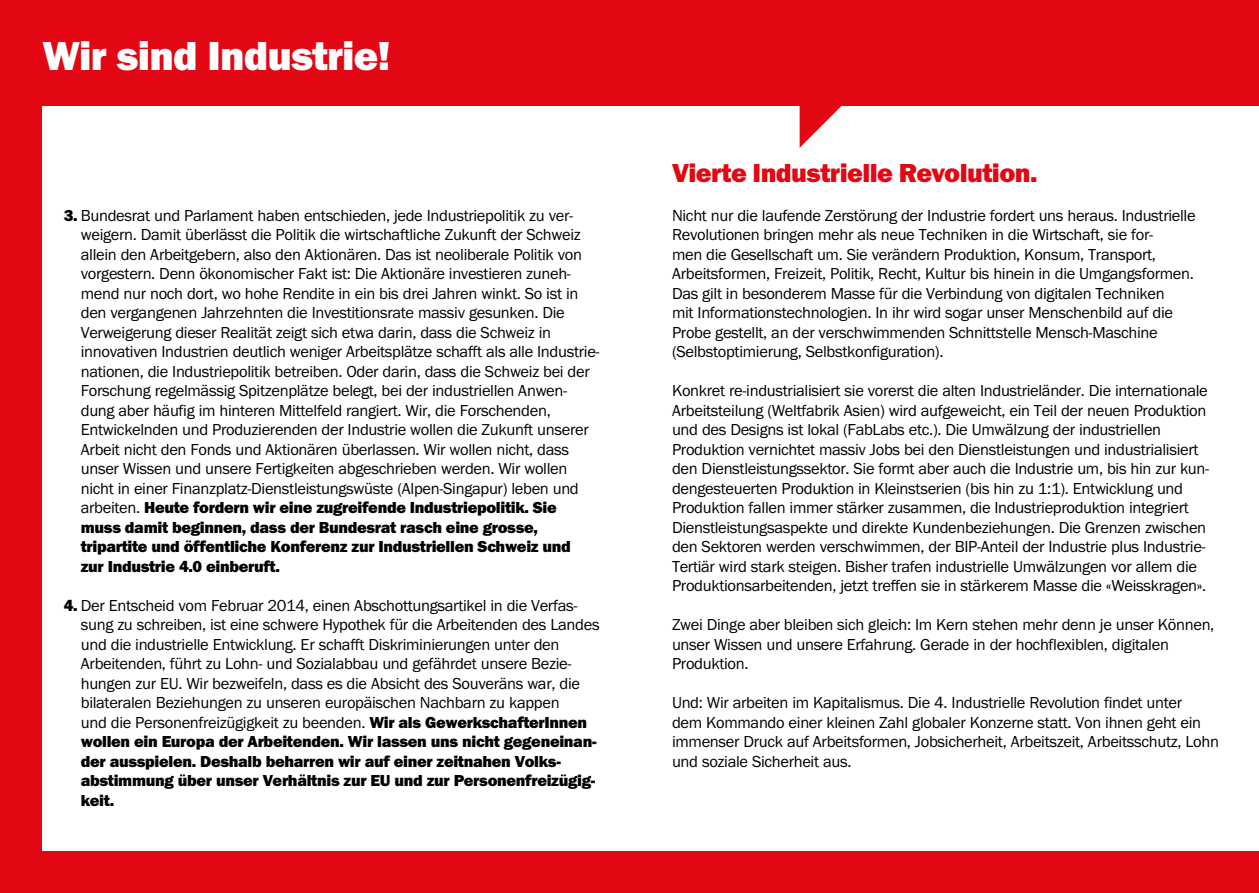
<style>
.page{position:relative;width:1259px;height:893px;background:#e30613}
.page>*{position:absolute;margin:0;border:0;box-sizing:border-box;transform-origin:0 0}
.t1{font:42px "Franklin Got URWT Hea";letter-spacing:-.02em;color:#fff}
.t2{font:27px "Franklin Got URWT Hea";letter-spacing:-.02em;color:#e30613}
.t3{font:16.5px/19.5px "Franklin Got URWT Boo";letter-spacing:-.02em;color:#000}
.t4{font:16.5px/19.5px "Franklin Got URWT Hea";letter-spacing:-.02em;color:#000}
.s1{font-family:"Franklin Got URWT Hea"}
.s2{font-family:"Franklin Got URWT Boo"}
</style>
<div class="page">
<div style="left:43px;top:106px;width:1216px;height:744px;background:#fff"></div>
<svg style="left:799px;top:106px;width:43px;height:42px"></svg>
<h1 class="t1" style="left:43px;top:31px;width:350px">Wir sind Industrie!</h1>
<p class="t3" style="left:81px;top:206px;width:520px;text-indent:-17px"><span class="s1">3.</span> Bundesrat und Parlament haben entschieden, jede Industriepolitik zu ver&shy;weigern. Damit überlässt die Politik die wirtschaftliche Zukunft der Schweiz allein den Arbeitgebern, also den Aktionären. Das ist neoliberale Politik von vorgestern. Denn ökonomischer Fakt ist: Die Aktionäre investieren zuneh&shy;mend nur noch dort, wo hohe Rendite in ein bis drei Jahren winkt. So ist in den vergangenen Jahrzehnten die Investitionsrate massiv gesunken. Die Verweigerung dieser Realität zeigt sich etwa darin, dass die Schweiz in innovativen Industrien deutlich weniger Arbeitsplätze schafft als alle Industrie&shy;nationen, die Industriepolitik betreiben. Oder darin, dass die Schweiz bei der Forschung regelmässig Spitzenplätze belegt, bei der industriellen Anwen&shy;dung aber häufig im hinteren Mittelfeld rangiert. Wir, die Forschenden, Entwickelnden und Produzierenden der Industrie wollen die Zukunft unserer Arbeit nicht den Fonds und Aktionären überlassen. Wir wollen nicht, dass unser Wissen und unsere Fertigkeiten abgeschrieben werden. Wir wollen nicht in einer Finanzplatz-Dienstleistungswüste (Alpen-Singapur) leben und</p>
<p class="t4" style="left:81px;top:498px;width:491px"><span class="s2">arbeiten.</span> Heute fordern wir eine zugreifende Industriepolitik. Sie muss damit beginnen, dass der Bundesrat rasch eine grosse, tripartite und öffentliche Konferenz zur Industriellen Schweiz und zur Industrie 4.0 einberuft.</p>
<p class="t3" style="left:81px;top:596px;width:520px;text-indent:-17px"><span class="s1">4.</span> Der Entscheid vom Februar 2014, einen Abschottungsartikel in die Verfas-- sung zu schreiben, ist eine schwere Hypothek für die Arbeitenden des Landes und die industrielle Entwicklung. Er schafft Diskriminierungen unter den Arbeitenden, führt zu Lohn- und Sozialabbau und gefährdet unsere Bezie&shy;hungen zur EU. Wir bezweifeln, dass es die Absicht des Souveräns war, die bilateralen Beziehungen zu unseren europäischen Nachbarn zu kappen<br>und die Personenfreizügigkeit zu beenden. <span class="s1">Wir als GewerkschafterInnen</span></p>
<p class="t4" style="left:81px;top:732px;width:517px">wollen ein Europa der Arbeitenden. Wir lassen uns nicht gegeneinan&shy;der ausspielen. Deshalb beharren wir auf einer zeitnahen Volks&shy;abstimmung über unser Verhältnis zur EU und zur Personenfreizügig&shy;keit.</p>
<h2 class="t2" style="left:672px;top:157px;width:367px">Vierte Industrielle Revolution.</h2>
<p class="t3" style="left:672px;top:206px;width:525px">Nicht nur die laufende Zerstörung der Industrie fordert uns heraus. Industrielle Revolutionen bringen mehr als neue Techniken in die Wirtschaft, sie for-<br>men die Gesellschaft um. Sie verändern Produktion, Konsum, Transport, Arbeitsformen, Freizeit, Politik, Recht, Kultur bis hinein in die Umgangsformen.<br>Das gilt in besonderem Masse für die Verbindung von digitalen Techniken<br>mit Informationstechnologien. In ihr wird sogar unser Menschenbild auf die Probe gestellt, an der verschwimmenden Schnittstelle Mensch-Maschine (Selbstoptimierung, Selbstkonfiguration).</p>
<p class="t3" style="left:672px;top:381px;width:539px">Konkret re-industrialisiert sie vorerst die alten Industrieländer. Die internationale Arbeitsteilung (Weltfabrik Asien) wird aufgeweicht, ein Teil der neuen Produktion und des Designs ist lokal (FabLabs etc.). Die Umwälzung der industriellen Produktion vernichtet massiv Jobs bei den Dienstleistungen und industrialisiert den Dienstleistungssektor. Sie formt aber auch die Industrie um, bis hin zur kun&shy;dengesteuerten Produktion in Kleinstserien (bis hin zu 1:1). Entwicklung und Produktion fallen immer stärker zusammen, die Industrieproduktion integriert Dienstleistungsaspekte und direkte Kundenbeziehungen. Die Grenzen zwischen den Sektoren werden verschwimmen, der BIP-Anteil der Industrie plus Industrie-Tertiär wird stark steigen. Bisher trafen industrielle Umwälzungen vor allem die Produktionsarbeitenden, jetzt treffen sie in stärkerem Masse die «Weisskragen».</p>
<p class="t3" style="left:672px;top:615px;width:544px">Zwei Dinge aber bleiben sich gleich: Im Kern stehen mehr denn je unser Können, unser Wissen und unsere Erfahrung. Gerade in der hochflexiblen, digitalen<br>Produktion.</p>
<p class="t3" style="left:672px;top:693px;width:548px">Und: Wir arbeiten im Kapitalismus. Die 4. Industrielle Revolution findet unter<br>dem Kommando einer kleinen Zahl globaler Konzerne statt. Von ihnen geht ein immenser Druck auf Arbeitsformen, Jobsicherheit, Arbeitszeit, Arbeitsschutz, Lohn und soziale Sicherheit aus.</p>
</div>
